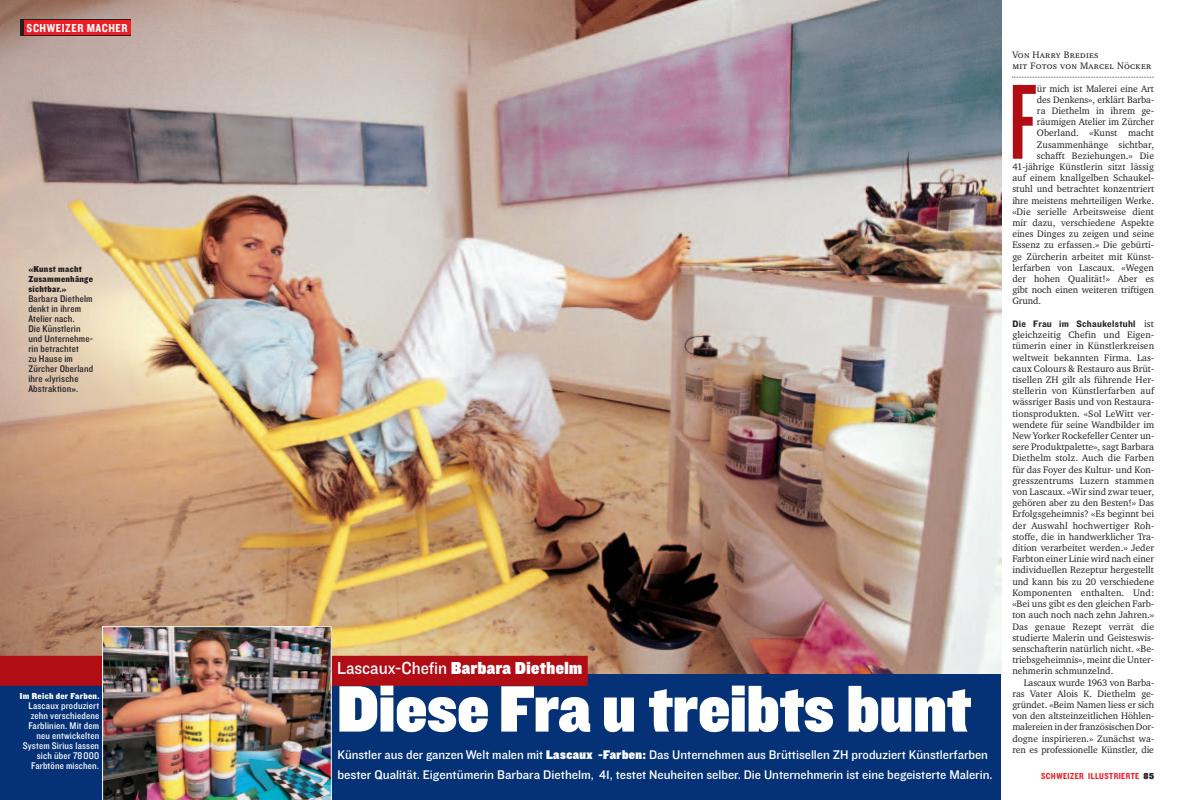
<style>
.page{position:relative;width:1191px;height:800px;background:#fff}
.page>*{position:absolute;margin:0;border:0;box-sizing:border-box;transform-origin:0 0}
.t1{font:110.8px "Knockout HTF47 Bantamweight";color:#b00d15}
.t2{font:68px "Knockout HTF91 Ultmt Middlewt";letter-spacing:.005em;color:#fff}
.t3{font:18px "Knockout HTF91 Ultmt Middlewt";letter-spacing:.03em;color:#fff;scale:.96 1}
.t4{font:13px/20px "Knockout HTF31 Junior Middlewt";color:#fff}
.t5{font:12px "Knockout HTF50 Welterweight";letter-spacing:.05em;color:#fff}
.t6{font:10px/10px "Knockout HTF30 Junior Welterwt";letter-spacing:.015em;color:#231f20}
.t7{font:10px/10px "Knockout HTF30 Junior Welterwt";letter-spacing:.015em;color:#fff;text-align:right}
.t8{font:9.7px/11.2px "Charter EF";letter-spacing:.005em;color:#231f20;text-align:justify}
.t9{font:9.7px/11.2px "Charter EF Regular SC";letter-spacing:.03em;color:#231f20}
.t10{font:9.7px "Knockout HTF51 Middleweight";letter-spacing:.03em;color:#231f20}
.t11{font:9px/10px "Knockout HTF71 Full Middlewt";letter-spacing:.03em;color:#231f20}
.t12{font:9px "Knockout HTF50 Welterweight";letter-spacing:.05em;color:#ee1d23}
.t13{font:9px "Knockout HTF71 Full Middlewt";letter-spacing:.03em;color:#fff}
.s1{font-family:"Knockout HTF31 Junior Middlewt"}
.s2{font-family:"Knockout HTF91 Ultmt Middlewt"}
.s3{font-family:"Charter EF"}
.s4{font-family:"Knockout HTF91 Ultmt Middlewt";color:#231f20}
</style>
<div class="page">
<div style="left:0;top:665px;width:1001px;height:134px;background:#053276"></div>
<img style="left:0;top:0;width:1001px;height:673px">
<svg style="left:1012px;top:77px;width:142px;height:1px"></svg>
<div style="left:0;top:655px;width:588px;height:30px;background:#b00d15"></div>
<img style="left:102px;top:626px;width:230px;height:173px">
<svg style="left:20px;top:20px;width:110px;height:16px"></svg>
<div style="left:24px;top:20px;width:106px;height:14px;background:#ee1d23"></div>
<p class="t5" style="left:27px;top:21px;width:102px">SCHWEIZER MACHER</p>
<p class="t11" style="left:28px;top:264px;width:66px">«Kunst macht<br>Zusammenhänge sichtbar.»</p>
<p class="t6" style="left:28px;top:293px;width:66px">Barbara Diethelm denkt in ihrem<br>Atelier nach.<br>Die Künstlerin und Unternehme&shy;rin betrachtet<br>zu Hause im<br>Zürcher Oberland ihre «lyrische<br>Abstraktion».</p>
<p class="t13" style="left:20px;top:690px;width:81px">Im Reich der Farben.</p>
<p class="t7" style="left:23px;top:700px;width:78px">Lascaux produziert zehn verschiedene<br>Farblinien. Mit dem neu entwickelten<br>System Sirius lassen sich über 78000<br>Farbtöne mischen.</p>
<h3 class="t3" style="left:337px;top:657px;width:257px"><span class="s1">Lascaux-Chefin</span> Barbara Diethelm</h3>
<h2 class="t2" style="left:337px;top:668px;width:635px">DieseFra u treibts bunt</h2>
<p class="t4" style="left:337px;top:744px;width:656px">Künstler aus der ganzen Welt malen mit <span class="s2">Lascaux -Farben:</span> Das Unternehmen aus Brüttisellen ZH produziert Künstlerfarben bester Qualität. Eigentümerin Barbara Diethelm, 41, testet Neuheiten selber. Die Unternehmerin ist eine begeisterte Malerin.</p>
<p class="t9" style="left:1012px;top:49px;width:140px">Von Harry Bredies<br>mit Fotos von Marcel Nöcker</p>
<h1 class="t1" style="left:1009px;top:56px;width:29px">F</h1>
<p class="t8" style="left:1037px;top:82px;width:119px">ür mich ist Malerei eine Art</p>
<p class="t8" style="left:1037px;top:94px;width:119px">des Denkens», erklärt Barba-</p>
<p class="t8" style="left:1037px;top:105px;width:119px">ra Diethelm in ihrem ge-</p>
<p class="t8" style="left:1037px;top:116px;width:119px">räumigen Atelier im Zürcher</p>
<p class="t8" style="left:1037px;top:127px;width:119px">Oberland. «Kunst macht</p>
<p class="t8" style="left:1037px;top:138px;width:119px">Zusammenhänge sichtbar,</p>
<p class="t8" style="left:1037px;top:150px;width:119px">schafft Beziehungen.» Die</p>
<p class="t8" style="left:1012px;top:161px;width:143px">41-jährige Künstlerin sitzt lässig</p>
<p class="t8" style="left:1012px;top:172px;width:143px">auf einem knallgelben Schaukel-</p>
<p class="t8" style="left:1012px;top:183px;width:143px">stuhl und betrachtet konzentriert</p>
<p class="t8" style="left:1012px;top:194px;width:143px">ihre meistens mehrteiligen Werke.</p>
<p class="t8" style="left:1012px;top:206px;width:143px">«Die serielle Arbeitsweise dient</p>
<p class="t8" style="left:1012px;top:217px;width:143px">mir dazu, verschiedene Aspekte</p>
<p class="t8" style="left:1012px;top:228px;width:143px">eines Dinges zu zeigen und seine</p>
<p class="t8" style="left:1012px;top:239px;width:143px">Essenz zu erfassen.» Die gebürti-</p>
<p class="t8" style="left:1012px;top:250px;width:143px">ge Zürcherin arbeitet mit Künst-</p>
<p class="t8" style="left:1012px;top:262px;width:143px">lerfarben von Lascaux. «Wegen</p>
<p class="t8" style="left:1012px;top:273px;width:143px">der hohen Qualität!» Aber es</p>
<p class="t8" style="left:1012px;top:284px;width:143px">gibt noch einen weiteren triftigen</p>
<p class="t8" style="left:1012px;top:295px;width:30px">Grund.</p>
<p class="t10" style="left:1012px;top:318px;width:143px">Die Frau im Schaukelstuhl <span class="s3">ist</span></p>
<p class="t8" style="left:1012px;top:329px;width:143px">gleichzeitig Chefin und Eigen&shy;tümerin einer in Künstlerkreisen weltweit bekannten Firma. Las&shy;caux Colours &amp; Restauro aus Brüt&shy;tisellen ZH gilt als führende Her&shy;stellerin von Künstlerfarben auf wässriger Basis und von Restaura&shy;tionsprodukten. «Sol LeWitt ver&shy;wendete für seine Wandbilder im New Yorker Rockefeller Center un&shy;sere Produktpalette», sagt Barbara Diethelm stolz. Auch die Farben für das Foyer des Kultur- und Kon&shy;gresszentrums Luzern stammen von Lascaux. «Wir sind zwar teuer, gehören aber zu den Besten!» Das Erfolgsgeheimnis? «Es beginnt bei der Auswahl hochwertiger Roh&shy;stoffe, die in handwerklicher Tra&shy;dition verarbeitet werden.» Jeder Farbton einer Linie wird nach einer individuellen Rezeptur hergestellt und kann bis zu 20 verschiedene Komponenten enthalten. Und: «Bei uns gibt es den gleichen Farb&shy;ton auch noch nach zehn Jahren.» Das genaue Rezept verrät die studierte Malerin und Geisteswis&shy;senschafterin natürlich nicht. «Be&shy;triebsgeheimnis», meint die Unter&shy;nehmerin schmunzelnd.</p>
<p class="t8" style="left:1012px;top:676px;width:143px;text-indent:11px">Lascaux wurde 1963 von Barba&shy;ras Vater Alois K. Diethelm ge&shy;gründet. «Beim Namen liess er sich von den altsteinzeitlichen Höhlen&shy;malereien in der französischen Dor&shy;dogne inspirieren.» Zunächst wa&shy;ren es professionelle Künstler, die</p>
<p class="t12" style="left:1041px;top:770px;width:114px">SCHWEIZER ILLUSTRIERTE <span class="s4">85</span></p>
</div>
